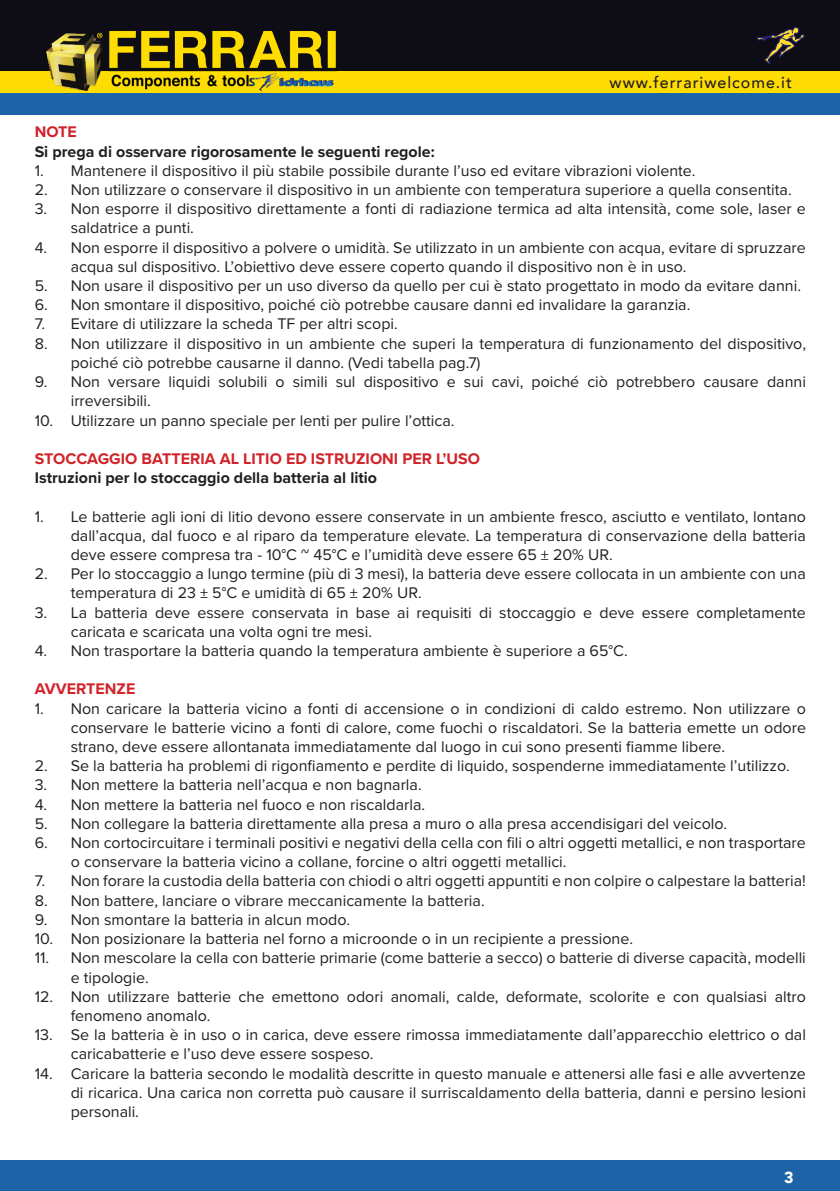
<style>
.page{position:relative;width:840px;height:1191px;background:#fff}
.page>*{position:absolute;margin:0;border:0;box-sizing:border-box;transform-origin:0 0}
.t1{font:16px/19.2px "Proxima Nova";color:#231f20}
.t2{font:700 16px "Proxima Nova";color:#231f20}
.t3{font:700 16px "Proxima Nova";color:#d1232a}
.t4{font:500 16px "Avenir";letter-spacing:.06em;color:#231f20}
.t5{font:900 16px "Avenir";color:#fff}
</style>
<div class="page">
<div style="left:0;top:71px;width:839px;height:22px;background:#ffdc01"></div>
<div style="left:0;top:1159px;width:839px;height:32px;background:#1c63a7"></div>
<div style="left:0;top:93px;width:839px;height:22px;background:#1c63a7"></div>
<div style="left:0;top:0;width:839px;height:71px;background:#0e0c14"></div>
<img style="left:46px;top:31px;width:290px;height:60px">
<svg style="left:757px;top:27px;width:47px;height:37px"></svg>
<p class="t4" style="left:609px;top:69px;width:184px">www.ferrariwelcome.it</p>
<p class="t3" style="left:35px;top:120px;width:44px">NOTE</p>
<p class="t2" style="left:35px;top:139px;width:401px">Si prega di osservare rigorosamente le seguenti regole:</p>
<p class="t1" style="left:35px;top:160px;width:662px">1. Mantenere il dispositivo il più stabile possibile durante l’uso ed evitare vibrazioni violente.</p>
<p class="t1" style="left:35px;top:179px;width:758px">2. Non utilizzare o conservare il dispositivo in un ambiente con temperatura superiore a quella consentita.</p>
<p class="t1" style="left:71px;top:199px;width:736px;text-indent:-36px">3. Non esporre il dispositivo direttamente a fonti di radiazione termica ad alta intensità, come sole, laser e saldatrice a punti.</p>
<p class="t1" style="left:71px;top:237px;width:736px;text-indent:-36px">4. Non esporre il dispositivo a polvere o umidità. Se utilizzato in un ambiente con acqua, evitare di spruzzare acqua sul dispositivo. L’obiettivo deve essere coperto quando il dispositivo non è in uso.</p>
<p class="t1" style="left:35px;top:275px;width:767px">5. Non usare il dispositivo per un uso diverso da quello per cui è stato progettato in modo da evitare danni.</p>
<p class="t1" style="left:35px;top:295px;width:657px">6. Non smontare il dispositivo, poiché ciò potrebbe causare danni ed invalidare la garanzia.</p>
<p class="t1" style="left:35px;top:314px;width:364px">7. Evitare di utilizzare la scheda TF per altri scopi.</p>
<p class="t1" style="left:71px;top:333px;width:736px;text-indent:-36px">8. Non utilizzare il dispositivo in un ambiente che superi la temperatura di funzionamento del dispositivo, poiché ciò potrebbe causarne il danno. (Vedi tabella pag.7)</p>
<p class="t1" style="left:71px;top:371px;width:736px;text-indent:-36px">9. Non versare liquidi solubili o simili sul dispositivo e sui cavi, poiché ciò potrebbero causare danni irreversibili.</p>
<p class="t1" style="left:35px;top:410px;width:421px">10. Utilizzare un panno speciale per lenti per pulire l’ottica.</p>
<p class="t3" style="left:35px;top:447px;width:446px">STOCCAGGIO BATTERIA AL LITIO ED ISTRUZIONI PER L’USO</p>
<p class="t2" style="left:35px;top:466px;width:344px">Istruzioni per lo stoccaggio della batteria al litio</p>
<p class="t1" style="left:71px;top:506px;width:736px;text-align:justify;text-indent:-36px">1. Le batterie agli ioni di litio devono essere conservate in un ambiente fresco, asciutto e ventilato, lontano dall’acqua, dal fuoco e al riparo da temperature elevate. La temperatura di conservazione della batteria deve essere compresa tra - 10°C ~ 45°C e l’umidità deve essere 65 ± 20% UR.</p>
<p class="t1" style="left:71px;top:563px;width:736px;text-indent:-36px">2. Per lo stoccaggio a lungo termine (più di 3 mesi), la batteria deve essere collocata in un ambiente con una temperatura di 23 ± 5°C e umidità di 65 ± 20% UR.</p>
<p class="t1" style="left:71px;top:602px;width:736px;text-indent:-36px">3. La batteria deve essere conservata in base ai requisiti di stoccaggio e deve essere completamente caricata e scaricata una volta ogni tre mesi.</p>
<p class="t1" style="left:35px;top:640px;width:594px">4. Non trasportare la batteria quando la temperatura ambiente è superiore a 65°C.</p>
<p class="t3" style="left:35px;top:677px;width:102px">AVVERTENZE</p>
<p class="t1" style="left:71px;top:698px;width:736px;text-align:justify;text-indent:-36px">1. Non caricare la batteria vicino a fonti di accensione o in condizioni di caldo estremo. Non utilizzare o conservare le batterie vicino a fonti di calore, come fuochi o riscaldatori. Se la batteria emette un odore strano, deve essere allontanata immediatamente dal luogo in cui sono presenti fiamme libere.</p>
<p class="t1" style="left:35px;top:755px;width:756px">2. Se la batteria ha problemi di rigonfiamento e perdite di liquido, sospenderne immediatamente l’utilizzo.</p>
<p class="t1" style="left:35px;top:775px;width:388px">3. Non mettere la batteria nell’acqua e non bagnarla.</p>
<p class="t1" style="left:35px;top:794px;width:392px">4. Non mettere la batteria nel fuoco e non riscaldarla.</p>
<p class="t1" style="left:35px;top:813px;width:693px">5. Non collegare la batteria direttamente alla presa a muro o alla presa accendisigari del veicolo.</p>
<p class="t1" style="left:71px;top:832px;width:736px;text-indent:-36px">6. Non cortocircuitare i terminali positivi e negativi della cella con fili o altri oggetti metallici, e non trasportare o conservare la batteria vicino a collane, forcine o altri oggetti metallici.</p>
<p class="t1" style="left:35px;top:871px;width:772px">7. Non forare la custodia della batteria con chiodi o altri oggetti appuntiti e non colpire o calpestare la batteria!</p>
<p class="t1" style="left:35px;top:890px;width:451px">8. Non battere, lanciare o vibrare meccanicamente la batteria.</p>
<p class="t1" style="left:35px;top:909px;width:317px">9. Non smontare la batteria in alcun modo.</p>
<p class="t1" style="left:35px;top:928px;width:599px">10. Non posizionare la batteria nel forno a microonde o in un recipiente a pressione.</p>
<p class="t1" style="left:71px;top:947px;width:736px;text-indent:-36px">11. Non mescolare la cella con batterie primarie (come batterie a secco) o batterie di diverse capacità, modelli e tipologie.</p>
<p class="t1" style="left:71px;top:986px;width:736px;text-indent:-36px">12. Non utilizzare batterie che emettono odori anomali, calde, deformate, scolorite e con qualsiasi altro fenomeno anomalo.</p>
<p class="t1" style="left:71px;top:1024px;width:736px;text-indent:-36px">13. Se la batteria è in uso o in carica, deve essere rimossa immediatamente dall’apparecchio elettrico o dal caricabatterie e l’uso deve essere sospeso.</p>
<p class="t1" style="left:71px;top:1063px;width:736px;text-align:justify;text-indent:-36px">14. Caricare la batteria secondo le modalità descritte in questo manuale e attenersi alle fasi e alle avvertenze di ricarica. Una carica non corretta può causare il surriscaldamento della batteria, danni e persino lesioni personali.</p>
<p class="t5" style="left:783px;top:1163px;width:11px">3</p>
</div>
